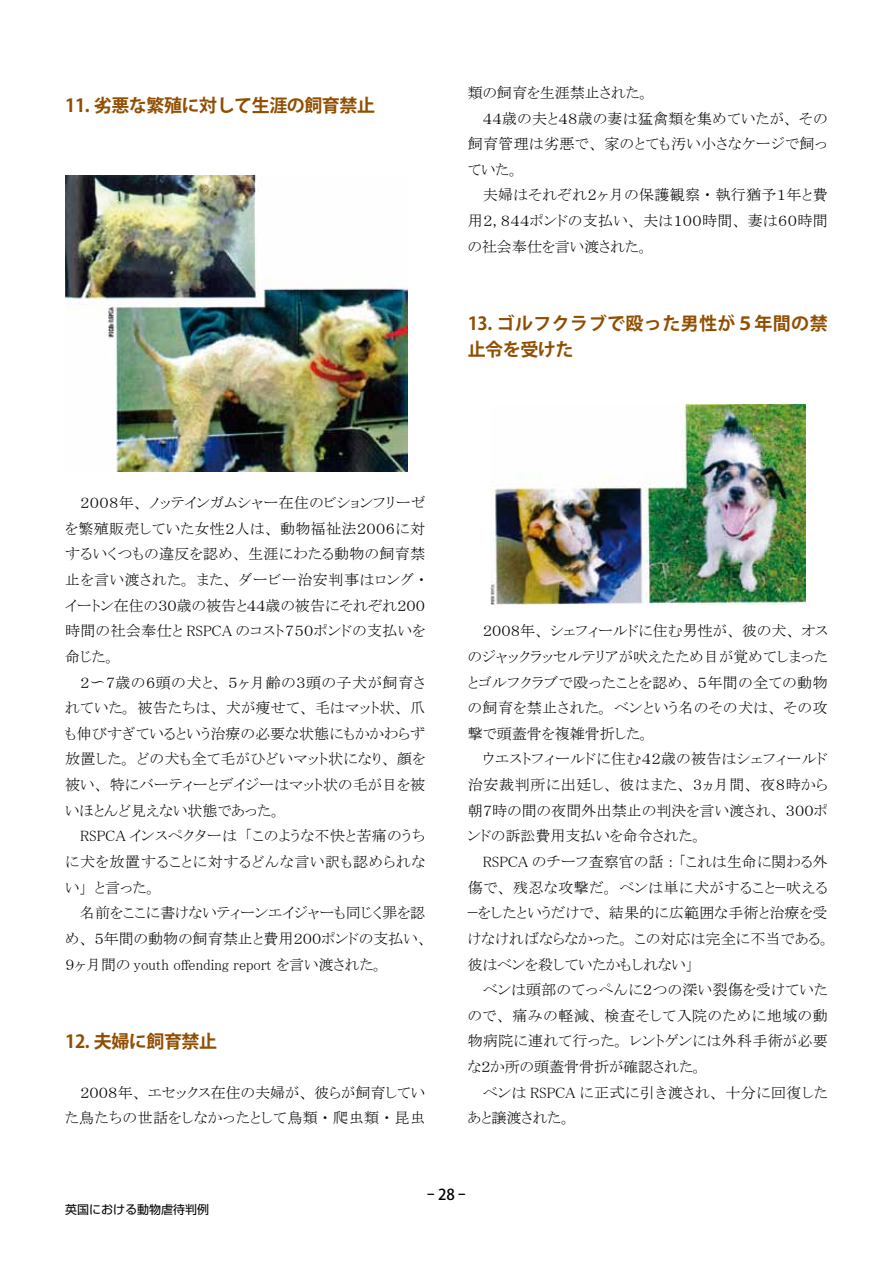
<style>
.page{position:relative;width:893px;height:1263px;background:#fff}
.page>*{position:absolute;margin:0;border:0;box-sizing:border-box;transform-origin:0 0}
.t1{font:700 18px "Koz Go Pro";letter-spacing:-.025em;color:#904e00}
.t2{font:700 18px/25.7px "Koz Go Pro";letter-spacing:.025em;color:#904e00}
.t3{font:15px/25.7px "MS P Mincho";letter-spacing:.01em;color:#000;text-align:justify}
.t4{font:15px/25.7px "MS P Mincho";letter-spacing:.035em;color:#000}
.t5{font:500 15px "Koz Go Pro";color:#000}
.t6{font:12px "Shin Go Pro";color:#000}
.s1{font-family:"MS P Gothic"}
</style>
<div class="page">
<img style="left:490px;top:405px;width:315px;height:200px">
<img style="left:65px;top:176px;width:343px;height:295px">
<p class="t1" style="left:65px;top:94px;width:311px">11. 劣悪な繁殖に対して生涯の飼育禁止</p>
<p class="t3" style="left:468px;top:80px;width:183px">類の飼育を生涯禁止された。</p>
<p class="t3" style="left:483px;top:105px;width:346px">４４歳の夫と４８歳の妻は猛禽類を集めていたが、その</p>
<p class="t3" style="left:468px;top:131px;width:361px">飼育管理は劣悪で、家のとても汚い小さなケージで飼っ</p>
<p class="t3" style="left:468px;top:157px;width:53px">ていた。</p>
<p class="t3" style="left:483px;top:182px;width:347px">夫婦はそれぞれ２ヶ月の保護観察・執行猶予１年と費</p>
<p class="t3" style="left:468px;top:208px;width:361px">用２, ８４４ポンドの支払い、夫は１００時間、妻は６０時間</p>
<p class="t3" style="left:468px;top:233px;width:182px">の社会奉仕を言い渡された。</p>
<p class="t2" style="left:468px;top:312px;width:361px">13. ゴルフクラブで殴った男性が５年間の禁止令を受けた</p>
<p class="t3" style="left:65px;top:490px;width:362px;text-indent:15px">２００８年、ノッテインガムシャー在住のビションフリーゼを繁殖販売していた女性２人は、動物福祉法２００６に対するいくつもの違反を認め、生涯にわたる動物の飼育禁止を言い渡された。また、ダービー治安判事はロング・イートン在住の３０歳の被告と４４歳の被告にそれぞれ２００時間の社会奉仕と RSPCA のコスト７５０ポンドの支払いを命じた。</p>
<p class="t3" style="left:65px;top:669px;width:361px;text-indent:15px">２〜７歳の６頭の犬と、５ヶ月齢の３頭の子犬が飼育されていた。被告たちは、犬が痩せて、毛はマット状、爪も伸びすぎているという治療の必要な状態にもかかわらず放置した。どの犬も全て毛がひどいマット状になり、顔を被い、特にバーティーとデイジーはマット状の毛が目を被いほとんど見えない状態であった。</p>
<p class="t3" style="left:65px;top:823px;width:362px;text-indent:15px">RSPCA インスペクターは「このような不快と苦痛のうちに犬を放置することに対するどんな言い訳も認められない」と言った。</p>
<p class="t3" style="left:65px;top:900px;width:364px;text-align:left;text-indent:15px">名前をここに書けないティーンエイジャーも同じく罪を認め、５年間の動物の飼育禁止と費用２００ポンドの支払い、<br>９ヶ月間の youth offending report を言い渡された。</p>
<p class="t1" style="left:65px;top:1029px;width:153px">12. 夫婦に飼育禁止</p>
<p class="t3" style="left:65px;top:1079px;width:361px;text-align:right">２００８年、エセックス在住の夫婦が、彼らが飼育していた鳥たちの世話をしなかったとして鳥類・爬虫類・昆虫</p>
<p class="t3" style="left:468px;top:618px;width:362px;text-indent:15px">２００８年、シェフィールドに住む男性が、彼の犬、オスのジャックラッセルテリアが吠えたため目が覚めてしまったとゴルフクラブで殴ったことを認め、５年間の全ての動物の飼育を禁止された。ベンという名のその犬は、その攻撃で頭蓋骨を複雑骨折した。</p>
<p class="t3" style="left:468px;top:746px;width:361px;text-indent:15px">ウエストフィールドに住む４２歳の被告はシェフィールド治安裁判所に出廷し、彼はまた、３ヵ月間、夜８時から朝７時の間の夜間外出禁止の判決を言い渡され、３００ポンドの訴訟費用支払いを命令された。</p>
<p class="t3" style="left:468px;top:849px;width:364px;text-align:left;text-indent:15px">RSPCA のチーフ査察官の話<span class="s1">：</span>「これは生命に関わる外傷で、残忍な攻撃だ。ベンは単に犬がすること−吠える−をしたというだけで、結果的に広範囲な手術と治療を受けなければならなかった。この対応は完全に不当である。彼はベンを殺していたかもしれない」</p>
<p class="t3" style="left:468px;top:977px;width:362px;text-indent:15px">ベンは頭部のてっぺんに２つの深い裂傷を受けていたので、痛みの軽減、検査そして入院のために地域の動物病院に連れて行った。レントゲンには外科手術が必要な２か所の頭蓋骨骨折が確認された。</p>
<p class="t4" style="left:468px;top:1079px;width:362px;text-indent:15px">ベンは RSPCA に正式に引き渡され、十分に回復したあと譲渡された。</p>
<p class="t6" style="left:65px;top:1200px;width:146px">英国における動物虐待判例</p>
<p class="t5" style="left:427px;top:1184px;width:40px">- 28 -</p>
</div>
